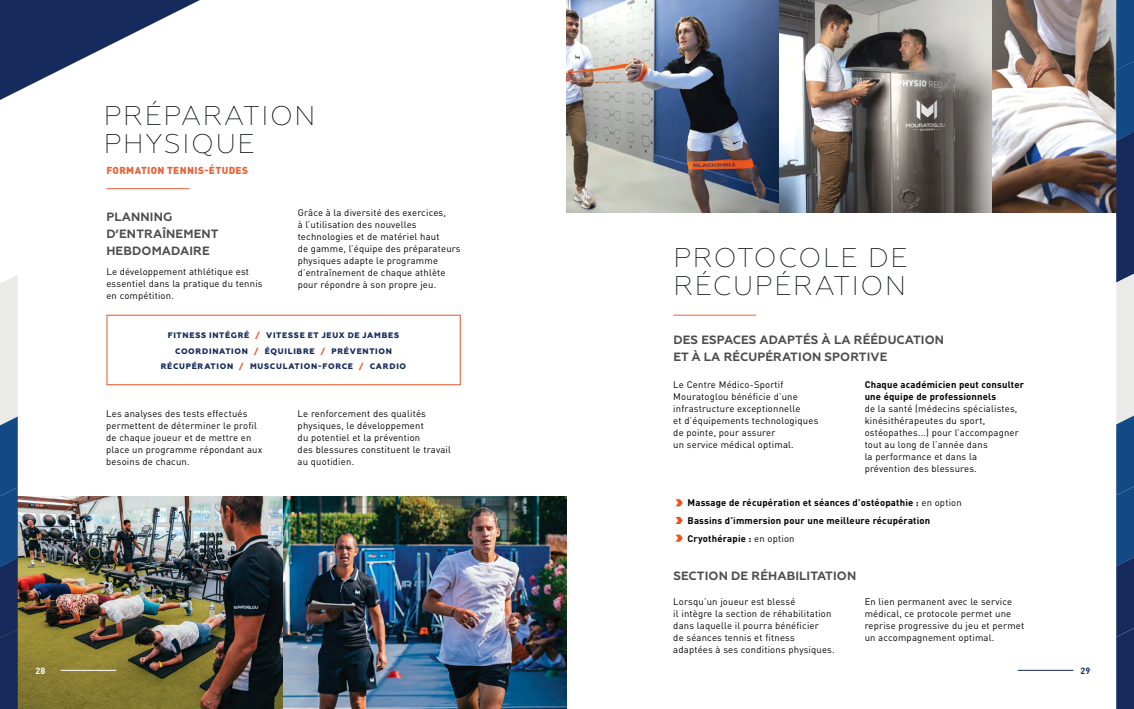
<style>
.page{position:relative;width:1134px;height:709px;background:#fff}
.page>*{position:absolute;margin:0;border:0;box-sizing:border-box;transform-origin:0 0}
.t1{font:200 27px/28px "Geometria";letter-spacing:.06em;color:#0a0f13}
.t2{font:700 12px/17px "Geometria";letter-spacing:.01em;color:#4d4d4f}
.t3{font:900 10px "DIN Pro";letter-spacing:.04em;color:#e7643b}
.t4{font:9.5px/12px "DIN Pro";letter-spacing:.02em;color:#000}
.t5{font:700 9.5px/17.7px "DIN Pro";letter-spacing:.02em;color:#000}
.t6{font:700 9px "DIN Pro";color:#fff}
.t7{font:700 9px "DIN Pro";color:#162b5b}
.t8{font:800 8px/15.7px "Geometria";letter-spacing:.085em;color:#162b5b;text-align:center}
.s1{color:#e7643b}
.s2{font-weight:400}
</style>
<div class="page">
<img style="left:18px;top:496px;width:265px;height:213px">
<img style="left:283px;top:496px;width:284px;height:213px">
<svg style="left:0;top:275px;width:18px;height:434px;background:#5e7698"></svg>
<svg style="left:0;top:0;width:200px;height:100px"></svg>
<div style="left:106px;top:315px;width:355px;height:70px;border:1px solid #e7643b"></div>
<hr style="left:106px;top:188px;width:83px;height:1px;background:#e7643b">
<hr style="left:61px;top:670px;width:55px;height:1px;background:#fff">
<img style="left:567px;top:0;width:213px;height:213px">
<img style="left:780px;top:0;width:212px;height:213px">
<img style="left:992px;top:0;width:124px;height:213px">
<svg style="left:1116px;top:0;width:18px;height:709px;background:#45628b"></svg>
<hr style="left:673px;top:315px;width:83px;height:1px;background:#e7643b">
<svg style="left:675px;top:499px;width:8px;height:7px"></svg>
<svg style="left:675px;top:517px;width:8px;height:7px"></svg>
<svg style="left:675px;top:534px;width:8px;height:7px"></svg>
<hr style="left:1018px;top:670px;width:55px;height:1px;background:#162b5b">
<h1 class="t1" style="left:104px;top:101px;width:213px">PRÉPARATION<br>PHYSIQUE</h1>
<p class="t3" style="left:106px;top:162px;width:143px">FORMATION TENNIS-ÉTUDES</p>
<p class="t2" style="left:106px;top:208px;width:114px">PLANNING<br>D’ENTRAÎNEMENT<br>HEBDOMADAIRE</p>
<p class="t4" style="left:106px;top:265px;width:158px">Le développement athlétique est essentiel dans la pratique du tennis en compétition.</p>
<p class="t4" style="left:298px;top:206px;width:164px">Grâce à la diversité des exercices,<br>à l’utilisation des nouvelles technologies et de matériel haut<br>de gamme, l’équipe des préparateurs physiques adapte le programme d’entraînement de chaque athlète pour répondre à son propre jeu.</p>
<p class="t8" style="left:161px;top:327px;width:247px">FITNESS INTÉGRÉ <span class="s1">/</span> VITESSE ET JEUX DE JAMBES<br>COORDINATION <span class="s1">/</span> ÉQUILIBRE <span class="s1">/</span> PRÉVENTION<br>RÉCUPÉRATION <span class="s1">/</span> MUSCULATION-FORCE <span class="s1">/</span> CARDIO</p>
<p class="t4" style="left:106px;top:407px;width:158px">Les analyses des tests effectués permettent de déterminer le profil de chaque joueur et de mettre en place un programme répondant aux besoins de chacun.</p>
<p class="t4" style="left:298px;top:407px;width:155px">Le renforcement des qualités physiques, le développement<br>du potentiel et la prévention<br>des blessures constituent le travail au quotidien.</p>
<p class="t6" style="left:35px;top:662px;width:11px">28</p>
<h1 class="t1" style="left:673px;top:243px;width:236px">PROTOCOLE DE<br>RÉCUPÉRATION</h1>
<p class="t2" style="left:673px;top:332px;width:272px">DES ESPACES ADAPTÉS À LA RÉÉDUCATION<br>ET À LA RÉCUPÉRATION SPORTIVE</p>
<p class="t4" style="left:673px;top:377px;width:147px">Le Centre Médico-Sportif<br>Mouratoglou bénéficie d’une infrastructure exceptionnelle<br>et d’équipements technologiques de pointe, pour assurer<br>un service médical optimal.</p>
<p class="t5" style="left:865px;top:377px;width:161px;line-height:12px">Chaque académicien peut consulter une équipe de professionnels</p>
<p class="t4" style="left:865px;top:401px;width:156px">de la santé (médecins spécialistes, kinésithérapeutes du sport, ostéopathes...) pour l’accompagner tout au long de l’année dans<br>la performance et dans la prévention des blessures.</p>
<p class="t5" style="left:687px;top:493px;width:276px">Massage de récupération et séances d’ostéopathie : <span class="s2">en option<br></span>Bassins d’immersion pour une meilleure récupération<br>Cryothérapie : <span class="s2">en option</span></p>
<p class="t2" style="left:673px;top:567px;width:184px">SECTION DE RÉHABILITATION</p>
<p class="t4" style="left:673px;top:594px;width:163px">Lorsqu’un joueur est blessé<br>il intègre la section de réhabilitation dans laquelle il pourra bénéficier<br>de séances tennis et fitness adaptées à ses conditions physiques.</p>
<p class="t4" style="left:865px;top:594px;width:161px">En lien permanent avec le service médical, ce protocole permet une reprise progressive du jeu et permet un accompagnement optimal.</p>
<p class="t7" style="left:1080px;top:662px;width:11px">29</p>
</div>
